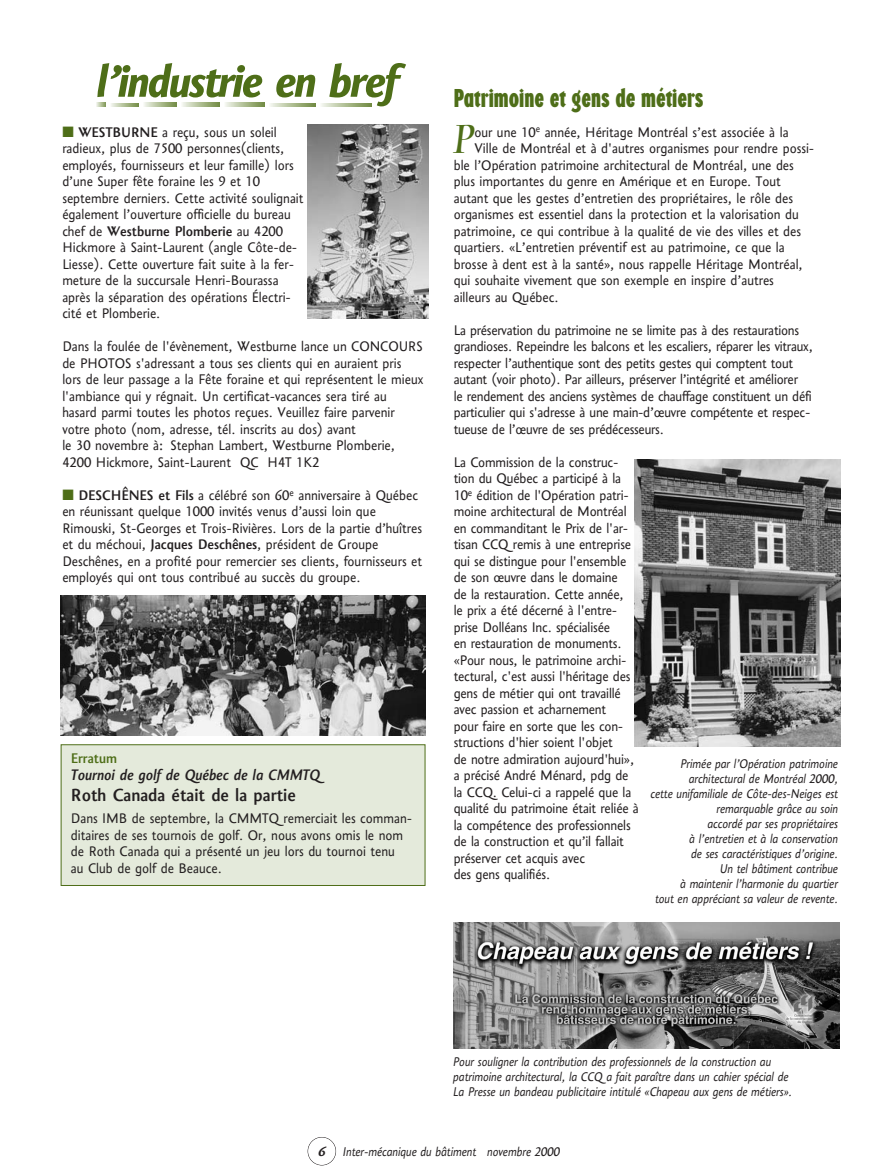
<style>
.page{position:relative;width:878px;height:1175px;background:#fff}
.page>*{position:absolute;margin:0;border:0;box-sizing:border-box;transform-origin:0 0}
.t1{font:italic 54px "CMMTQ Bold";letter-spacing:-.04em;color:#4e6e18}
.t2{font:italic 39.75px "Nofret";color:#4e6e18}
.t3{font:27px "Regatta Condensed Plain";color:#4e6e18}
.t4{font:21px "CMMTQ Medium";color:#231f20}
.t5{font:italic 18px "CMMTQ Medium";color:#231f20}
.t6{font:16.5px/16.5px "CMMTQ";color:#231f20}
.t7{font:16.5px "CMMTQ Medium";color:#231f20}
.t8{font:16.5px "CMMTQ Medium";color:#4e6e18}
.t9{font:15px/15px "CMMTQ Italic";color:#231f20;text-align:right}
.s1{color:#4e6e18}
.s2{font-family:"CMMTQ Medium"}
.s3{font-family:"CMMTQ"}
.s4{font-family:"CMMTQ Bold";font-style:italic}
</style>
<div class="page">
<div style="left:307px;top:1136px;width:29px;height:29px;border:1px solid #231f20;border-radius:50%"></div>
<svg style="left:321px;top:103px;width:50px;height:3px"></svg>
<svg style="left:270px;top:103px;width:45px;height:3px"></svg>
<svg style="left:225px;top:102px;width:40px;height:4px"></svg>
<svg style="left:182px;top:102px;width:38px;height:4px"></svg>
<svg style="left:144px;top:102px;width:33px;height:4px"></svg>
<svg style="left:111px;top:103px;width:28px;height:3px"></svg>
<svg style="left:97px;top:102px;width:9px;height:4px"></svg>
<div style="left:61px;top:744px;width:364px;height:141px;background:#e4eadb"></div>
<div style="left:61px;top:744px;width:364px;height:141px;border:1px solid #4e6e18"></div>
<img style="left:634px;top:459px;width:206px;height:288px">
<img style="left:453px;top:922px;width:386px;height:126px">
<img style="left:307px;top:124px;width:122px;height:194px">
<img style="left:61px;top:595px;width:364px;height:140px">
<h1 class="t1" style="left:96px;top:63px;width:303px">l’industrie en bref</h1>
<p class="t6" style="left:62px;top:125px;width:243px"><span class="s1">■</span> <span class="s2">WESTBURNE</span> a reçu, sous un soleil radieux, plus de 7500 personnes(clients, employés, fournisseurs et leur famille) lors d’une Super fête foraine les 9 et 10 septembre derniers. Cette activité soulignait également l’ouverture officielle du bureau</p>
<p class="t7" style="left:62px;top:225px;width:222px"><span class="s3">chef de</span> Westburne Plomberie <span class="s3">au 4200</span></p>
<p class="t6" style="left:62px;top:240px;width:236px">Hickmore à Saint-Laurent (angle Côte-de-Liesse). Cette ouverture fait suite à la fer&shy;meture de la succursale Henri-Bourassa après la séparation des opérations Électri&shy;cité et Plomberie.</p>
<p class="t6" style="left:62px;top:339px;width:362px">Dans la foulée de l'évènement, Westburne lance un CONCOURS de PHOTOS s'adressant a tous ses clients qui en auraient pris lors de leur passage a la Fête foraine et qui représentent le mieux l'ambiance qui y régnait. Un certificat-vacances sera tiré au hasard parmi toutes les photos reçues. Veuillez faire parvenir votre photo (nom, adresse, tél. inscrits au dos) avant<br>le 30 novembre à: Stephan Lambert, Westburne Plomberie, 4200 Hickmore, Saint-Laurent QC H4T 1K2</p>
<p class="t6" style="left:62px;top:488px;width:361px"><span class="s1">■</span> <span class="s2">DESCHÊNES et Fils</span> a célébré son 60<sup>e</sup> anniversaire à Québec en réunissant quelque 1000 invités venus d’aussi loin que Rimouski, St-Georges et Trois-Rivières. Lors de la partie d’huîtres et du méchoui, <span class="s2">Jacques Deschênes</span>, président de Groupe Deschênes, en a profité pour remercier ses clients, fournisseurs et employés qui ont tous contribué au succès du groupe.</p>
<p class="t8" style="left:71px;top:753px;width:48px">Erratum</p>
<p class="t5" style="left:71px;top:768px;width:251px">Tournoi de golf de Québec de la CMMTQ</p>
<p class="t4" style="left:71px;top:788px;width:226px">Roth Canada était de la partie</p>
<p class="t6" style="left:71px;top:811px;width:342px">Dans IMB de septembre, la CMMTQ remerciait les comman&shy;ditaires de ses tournois de golf. Or, nous avons omis le nom de Roth Canada qui a présenté un jeu lors du tournoi tenu<br>au Club de golf de Beauce.</p>
<h3 class="t3" style="left:453px;top:89px;width:251px">Patrimoine et gens de métiers</h3>
<h2 class="t2" style="left:453px;top:122px;width:22px">P</h2>
<p class="t6" style="left:474px;top:125px;width:316px">our une 10<sup>e</sup> année, Héritage Montréal s’est associée à la</p>
<p class="t6" style="left:474px;top:141px;width:341px">Ville de Montréal et à d'autres organismes pour rendre possi-</p>
<p class="t6" style="left:453px;top:158px;width:342px">ble l’Opération patrimoine architectural de Montréal, une des</p>
<p class="t6" style="left:453px;top:174px;width:328px">plus importantes du genre en Amérique et en Europe. Tout</p>
<p class="t6" style="left:453px;top:191px;width:341px">autant que les gestes d’entretien des propriétaires, le rôle des</p>
<p class="t6" style="left:453px;top:207px;width:346px">organismes est essentiel dans la protection et la valorisation du</p>
<p class="t6" style="left:453px;top:224px;width:349px">patrimoine, ce qui contribue à la qualité de vie des villes et des</p>
<p class="t6" style="left:453px;top:240px;width:333px">quartiers. «L’entretien préventif est au patrimoine, ce que la</p>
<p class="t6" style="left:453px;top:257px;width:350px">brosse à dent est à la santé», nous rappelle Héritage Montréal,</p>
<p class="t6" style="left:453px;top:273px;width:322px">qui souhaite vivement que son exemple en inspire d’autres</p>
<p class="t6" style="left:453px;top:290px;width:106px">ailleurs au Québec.</p>
<p class="t6" style="left:453px;top:323px;width:360px">La préservation du patrimoine ne se limite pas à des restaurations grandioses. Repeindre les balcons et les escaliers, réparer les vitraux, respecter l’authentique sont des petits gestes qui comptent tout autant (voir photo). Par ailleurs, préserver l’intégrité et améliorer<br>le rendement des anciens systèmes de chauffage constituent un défi particulier qui s'adresse à une main-d’œuvre compétente et respec&shy;tueuse de l’œuvre de ses prédécesseurs.</p>
<p class="t6" style="left:453px;top:455px;width:187px">La Commission de la construc&shy;tion du Québec a participé à la<br>10<sup>e</sup> édition de l'Opération patri&shy;moine architectural de Montréal en commanditant le Prix de l'ar&shy;tisan CCQ remis à une entreprise qui se distingue pour l'ensemble de son œuvre dans le domaine<br>de la restauration. Cette année,<br>le prix a été décerné à l'entre&shy;prise Dolléans Inc. spécialisée<br>en restauration de monuments. «Pour nous, le patrimoine archi&shy;tectural, c'est aussi l'héritage des gens de métier qui ont travaillé avec passion et acharnement<br>pour faire en sorte que les con&shy;structions d'hier soient l'objet<br>de notre admiration aujourd'hui», a précisé André Ménard, pdg de la CCQ. Celui-ci a rappelé que la qualité du patrimoine était reliée à la compétence des professionnels de la construction et qu’il fallait préserver cet acquis avec<br>des gens qualifiés.</p>
<p class="t9" style="left:650px;top:757px;width:189px">Primée par l’Opération patrimoine architectural de Montréal 2000,<br>cette unifamiliale de Côte-des-Neiges est remarquable grâce au soin<br>accordé par ses propriétaires<br>à l’entretien et à la conservation<br>de ses caractéristiques d’origine.<br>Un tel bâtiment contribue<br>à maintenir l’harmonie du quartier<br>tout en appréciant sa valeur de revente.</p>
<p class="t9" style="left:453px;top:1055px;width:340px;text-align:left">Pour souligner la contribution des professionnels de la construction au patrimoine architectural, la CCQ a fait paraître dans un cahier spécial de<br>La Presse un bandeau publicitaire intitulé «Chapeau aux gens de métiers».</p>
<p class="t9" style="left:318px;top:1144px;width:243px"><span class="s4">6</span> Inter-mécanique du bâtiment novembre 2000</p>
</div>
